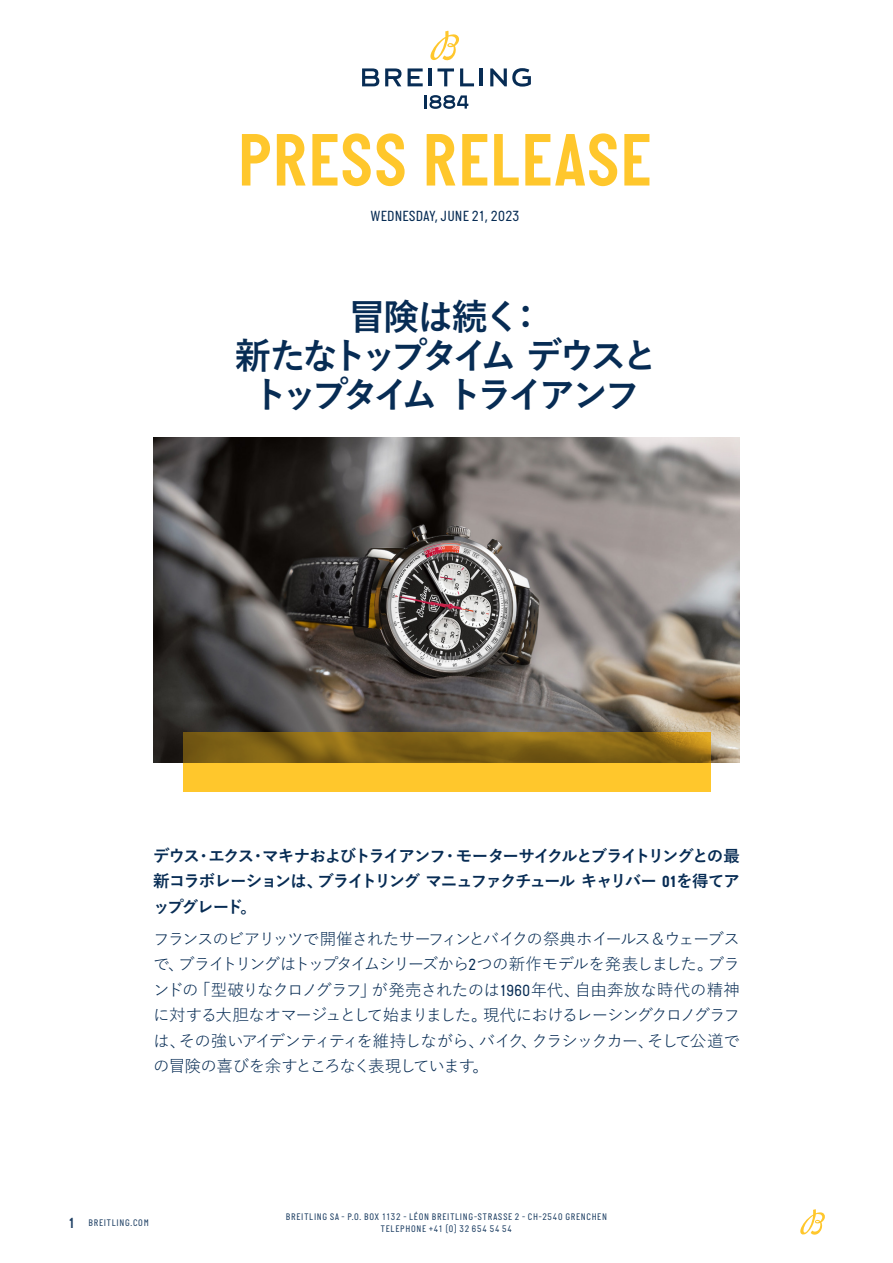
<style>
.page{position:relative;width:893px;height:1263px;background:#fff}
.page>*{position:absolute;margin:0;border:0;box-sizing:border-box;transform-origin:0 0}
.t1{font:600 75.75px "Italian Plate No 2";letter-spacing:.01em;color:#ffc72c}
.Heading_01{font:700 36px/39px "Yu Gothic";letter-spacing:-.14em;color:#072c54;text-align:center}
.Text_01{font:16.5px/25.5px "Yu Gothic";letter-spacing:-.065em;color:#072c54;text-align:justify}
.Intro{font:700 16.5px/25.5px "Yu Gothic";letter-spacing:-.09em;color:#072c54;text-align:justify}
.t2{font:15px "Italian Plate No 2";letter-spacing:.02em;color:#072c54}
.t3{font:9.75px/12px "Italian Plate No 2";letter-spacing:.085em;color:#204165;text-align:center}
.s1{font-family:"Italian Plate No 2"}
.s2{font-weight:600;font-size:15px}
</style>
<div class="page">
<svg style="left:800px;top:1209px;width:25px;height:26px"></svg>
<svg style="left:460px;top:68px;width:14px;height:18px"></svg>
<hr style="left:479px;top:68px;width:3px;height:18px;background:#072c54">
<svg style="left:490px;top:68px;width:41px;height:19px"></svg>
<svg style="left:362px;top:68px;width:17px;height:18px"></svg>
<svg style="left:385px;top:68px;width:17px;height:18px"></svg>
<svg style="left:408px;top:68px;width:15px;height:18px"></svg>
<hr style="left:428px;top:68px;width:4px;height:18px;background:#072c54">
<svg style="left:437px;top:68px;width:17px;height:18px"></svg>
<svg style="left:430px;top:31px;width:29px;height:30px"></svg>
<hr style="left:424px;top:95px;width:3px;height:14px;background:#072c54">
<svg style="left:429px;top:95px;width:39px;height:14px"></svg>
<img style="left:153px;top:437px;width:587px;height:325px">
<svg style="left:183px;top:733px;width:527px;height:59px;background:#bf9420"></svg>
<p class="t1" style="left:237px;top:119px;width:415px">PRESS RELEASE</p>
<p class="t2" style="left:371px;top:207px;width:150px">WEDNESDAY, JUNE 21, 2023</p>
<p class="Heading_01" style="left:235px;top:298px;width:425px">冒険は続く：<br>新たなトップタイム デウスとトップタイム トライアンフ</p>
<p class="Intro" style="left:153px;top:843px;width:588px">デウス・エクス・マキナおよびトライアンフ・モーターサイクルとブライトリングとの最新コラボレーションは、ブライトリング マニュファクチュール キャリバー <span class="s1">01</span>を得てアップグレード。</p>
<p class="Text_01" style="left:153px;top:924px;width:588px">フランスのビアリッツで開催されたサーフィンとバイクの祭典ホイールス＆ウェーブスで、ブライトリングはトップタイムシリーズから<span class="s1">2</span>つの新作モデルを発表しました。ブランドの「型破りなクロノグラフ」が発売されたのは<span class="s1">1960</span>年代、自由奔放な時代の精神に対する大胆なオマージュとして始まりました。現代におけるレーシングクロノグラフは、その強いアイデンティティを維持しながら、バイク、クラシックカー、そして公道での冒険の喜びを余すところなく表現しています。</p>
<p class="t3" style="left:68px;top:1216px;width:82px"><span class="s2">1</span> BREITLING.COM</p>
<p class="t3" style="left:286px;top:1210px;width:323px">BREITLING SA - P.O. BOX 1132 - LÉON BREITLING-STRASSE 2 - CH-2540 GRENCHEN<br>TELEPHONE +41 (0) 32 654 54 54</p>
</div>
